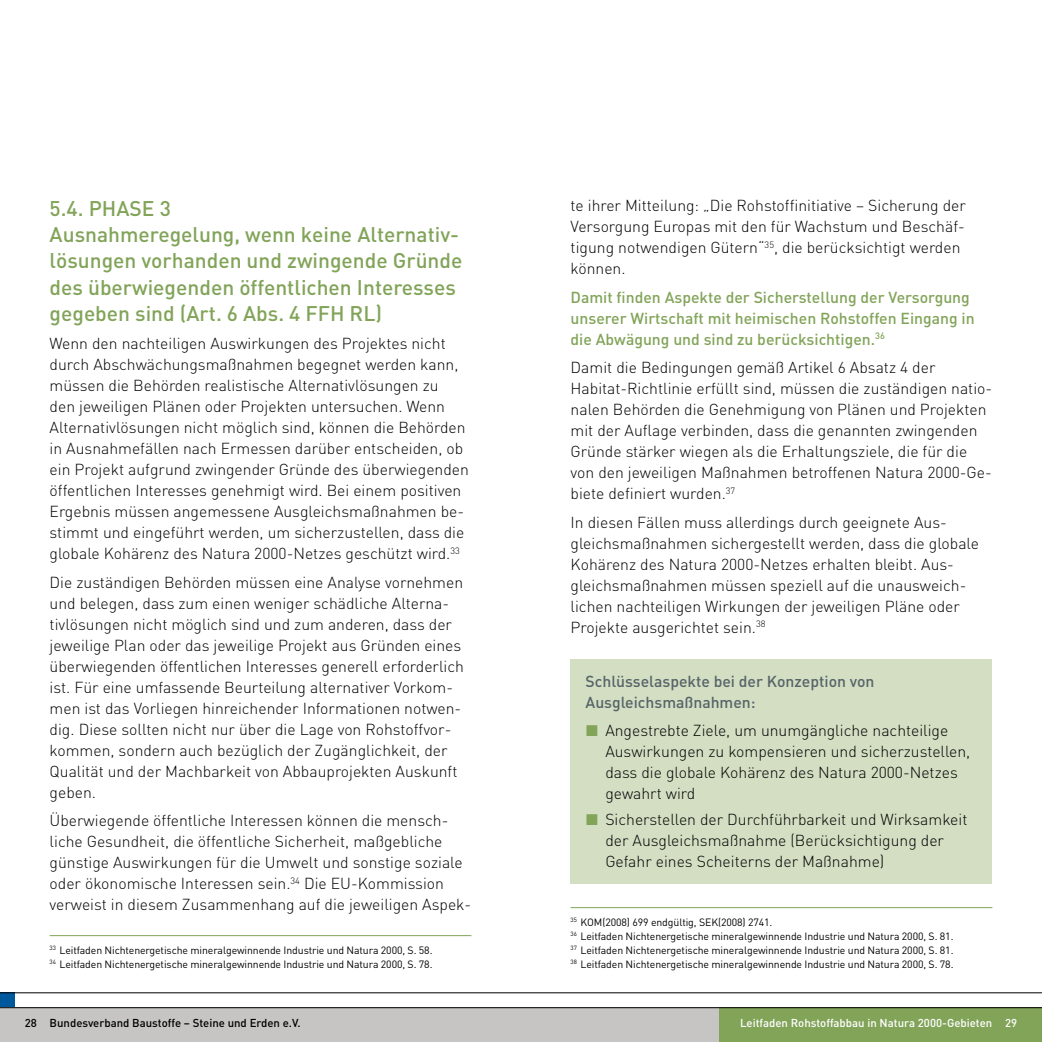
<style>
.page{position:relative;width:1042px;height:1042px;background:#fff}
.page>*{position:absolute;margin:0;border:0;box-sizing:border-box;transform-origin:0 0}
.t1{font:500 21px/26.2px "DIN";color:#82a459}
.t2{font:300 15.75px/21px "DIN";color:#000}
.t3{font:500 15.75px/21px "DIN";color:#82a459}
.t4{font:500 15.75px/21px "DIN";color:#576468}
.t5{font:500 11.38px "DIN";color:#fff}
.t6{font:500 11.38px "DIN";color:#000}
.t7{font:10.5px/14px "DIN";letter-spacing:-.01em;color:#000}
.s1{font-family:"European Pi Three";font-weight:400;color:#82a459}
</style>
<div class="page">
<div style="left:0;top:1007px;width:1042px;height:35px;background:#c6c5c4"></div>
<div style="left:719px;top:1007px;width:323px;height:35px;background:#82a459"></div>
<div style="left:0;top:992px;width:15px;height:15px;background:#00589c"></div>
<hr style="left:0;top:992px;width:1042px;height:1px;background:#000">
<hr style="left:0;top:1007px;width:1042px;height:1px;background:#000">
<div style="left:570px;top:659px;width:422px;height:224px;background:#d3dec3"></div>
<hr style="left:50px;top:935px;width:421px;height:1px;background:#82a459">
<hr style="left:570px;top:907px;width:422px;height:1px;background:#82a459">
<h1 class="t1" style="left:50px;top:194px;width:414px;text-indent:110px">3<br>Ausnahmeregelung, wenn keine Alternativ&shy;lösungen vorhanden und zwingende Gründe des überwiegenden öffentlichen Interesses gegeben sind (Art. 6 Abs. 4 FFH RL)</h1>
<p class="t2" style="left:50px;top:333px;width:421px">Wenn den nachteiligen Auswirkungen des Projektes nicht durch Abschwächungsmaßnahmen begegnet werden kann, müssen die Behörden realistische Alternativlösungen zu<br>den jeweiligen Plänen oder Projekten untersuchen. Wenn Alternativlösungen nicht möglich sind, können die Behörden in Ausnahmefällen nach Ermessen darüber entscheiden, ob ein Projekt aufgrund zwingender Gründe des überwiegenden öffentlichen Interesses genehmigt wird. Bei einem positiven Ergebnis müssen angemessene Ausgleichsmaßnahmen be&shy;stimmt und eingeführt werden, um sicherzustellen, dass die globale Kohärenz des Natura 2000-Netzes geschützt wird.<sup>33</sup></p>
<p class="t2" style="left:50px;top:571px;width:416px">Die zuständigen Behörden müssen eine Analyse vornehmen und belegen, dass zum einen weniger schädliche Alterna&shy;tivlösungen nicht möglich sind und zum anderen, dass der jeweilige Plan oder das jeweilige Projekt aus Gründen eines überwiegenden öffentlichen Interesses generell erforderlich ist. Für eine umfassende Beurteilung alternativer Vorkom&shy;men ist das Vorliegen hinreichender Informationen notwen&shy;dig. Diese sollten nicht nur über die Lage von Rohstoffvor&shy;kommen, sondern auch bezüglich der Zugänglichkeit, der Qualität und der Machbarkeit von Abbauprojekten Auskunft geben.</p>
<p class="t2" style="left:50px;top:810px;width:423px">Überwiegende öffentliche Interessen können die mensch&shy;liche Gesundheit, die öffentliche Sicherheit, maßgebliche günstige Auswirkungen für die Umwelt und sonstige soziale oder ökonomische Interessen sein.<sup>34</sup> Die EU-Kommission verweist in diesem Zusammenhang auf die jeweiligen Aspek-</p>
<h1 class="t1" style="left:50px;top:194px;width:66px">5.4. Phase</h1>
<p class="t7" style="left:50px;top:942px;width:384px"><sup>33</sup> Leitfaden Nichtenergetische mineralgewinnende Industrie und Natura 2000, S. 58.<br><sup>34</sup> Leitfaden Nichtenergetische mineralgewinnende Industrie und Natura 2000, S. 78.</p>
<p class="t2" style="left:570px;top:195px;width:397px">te ihrer Mitteilung: „Die Rohstoffinitiative – Sicherung der Versorgung Europas mit den für Wachstum und Beschäf&shy;tigung notwendigen Gütern“<sup>35</sup>, die berücksichtigt werden können.</p>
<p class="t3" style="left:570px;top:286px;width:405px">Damit finden Aspekte der Sicherstellung der Versorgung unserer Wirtschaft mit heimischen Rohstoffen Eingang in die Abwägung und sind zu berücksichtigen.<sup>36</sup></p>
<p class="t2" style="left:570px;top:357px;width:423px">Damit die Bedingungen gemäß Artikel 6 Absatz 4 der Habitat-Richtlinie erfüllt sind, müssen die zuständigen natio&shy;nalen Behörden die Genehmigung von Plänen und Projekten mit der Auflage verbinden, dass die genannten zwingenden Gründe stärker wiegen als die Erhaltungsziele, die für die von den jeweiligen Maßnahmen betroffenen Natura 2000-Ge&shy;biete definiert wurden.<sup>37</sup></p>
<p class="t2" style="left:570px;top:511px;width:410px">In diesen Fällen muss allerdings durch geeignete Aus&shy;gleichsmaßnahmen sichergestellt werden, dass die globale Kohärenz des Natura 2000-Netzes erhalten bleibt. Aus&shy;gleichsmaßnahmen müssen speziell auf die unausweich&shy;lichen nachteiligen Wirkungen der jeweiligen Pläne oder Projekte ausgerichtet sein.<sup>38</sup></p>
<p class="t4" style="left:585px;top:670px;width:291px">Schlüsselaspekte bei der Konzeption von<br>Ausgleichsmaßnahmen:</p>
<p class="t2" style="left:605px;top:720px;width:366px;text-indent:-20px"><span class="s1">L</span> Angestrebte Ziele, um unumgängliche nachteilige Auswirkungen zu kompensieren und sicherzustellen, dass die globale Kohärenz des Natura 2000-Netzes gewahrt wird</p>
<p class="t2" style="left:605px;top:809px;width:364px;text-indent:-20px"><span class="s1">L</span> Sicherstellen der Durchführbarkeit und Wirksamkeit der Ausgleichsmaßnahme (Berücksichtigung der<br>Gefahr eines Scheiterns der Maßnahme)</p>
<p class="t7" style="left:570px;top:914px;width:384px"><sup>35</sup> KOM(2008) 699 endgültig, SEK(2008) 2741.<br><sup>36</sup> Leitfaden Nichtenergetische mineralgewinnende Industrie und Natura 2000, S. 81.<br><sup>37</sup> Leitfaden Nichtenergetische mineralgewinnende Industrie und Natura 2000, S. 81.<br><sup>38</sup> Leitfaden Nichtenergetische mineralgewinnende Industrie und Natura 2000, S. 78.</p>
<p class="t6" style="left:25px;top:1015px;width:277px">28 Bundesverband Baustoffe – Steine und Erden e.V.</p>
<p class="t5" style="left:740px;top:1015px;width:279px">Leitfaden Rohstoffabbau in Natura 2000-Gebieten 29</p>
</div>
